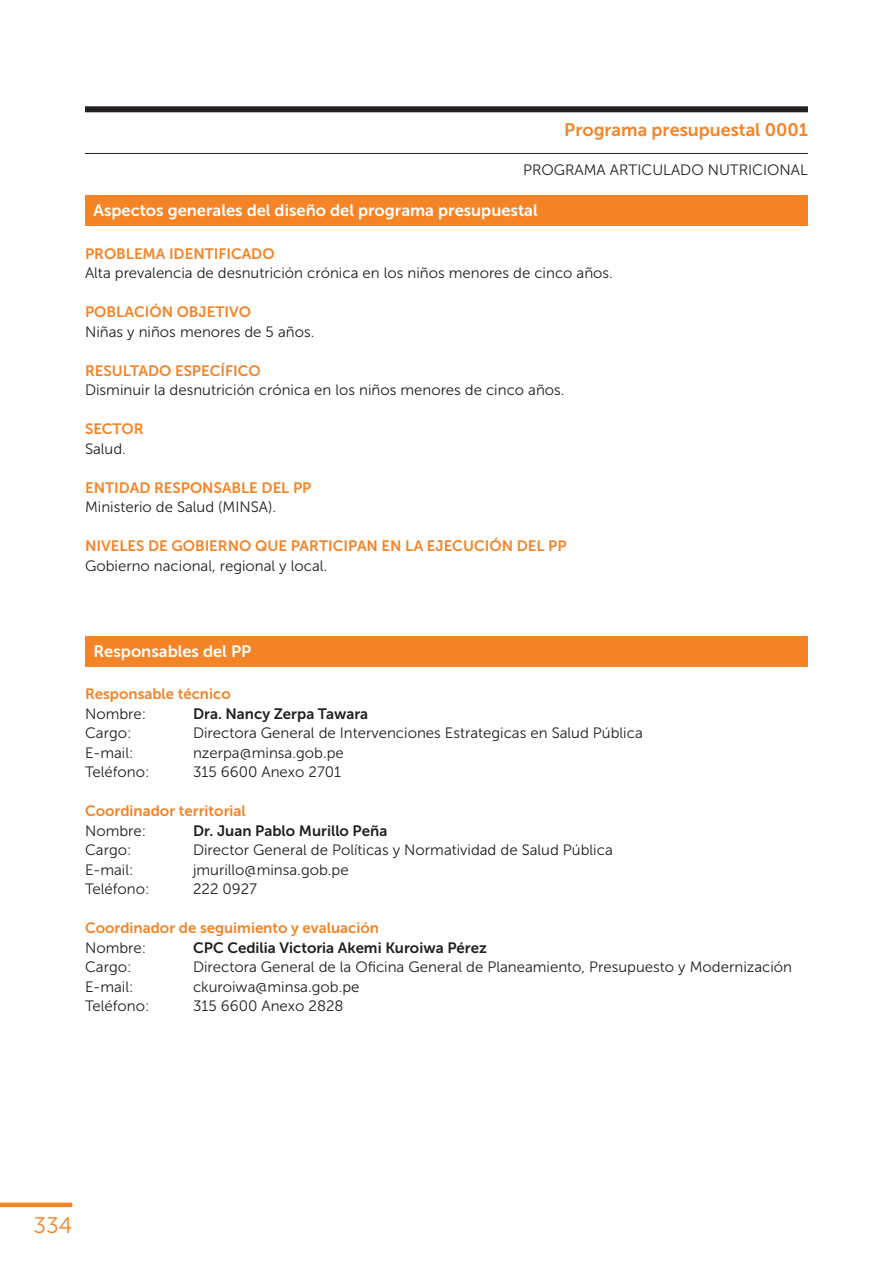
<style>
.page{position:relative;width:893px;height:1263px;background:#fff}
.page>*{position:absolute;margin:0;border:0;box-sizing:border-box;transform-origin:0 0}
.t1{font:22.5px "Museo Sans 300";color:#f58427}
.t2{font:18px "Museo Sans 700";color:#f58427}
.t3{font:16.5px "Museo Sans 700";color:#fff}
.t4{font:15px "Museo Sans 300";color:#231f20}
.t5{font:15px "Museo Sans 700";color:#f58427}
.t6{font:15px "Museo Sans 700";color:#231f20}
</style>
<div class="page">
<div style="left:0;top:1202px;width:72px;height:5px;background:#f58427"></div>
<div style="left:85px;top:106px;width:723px;height:6px;background:#231f20"></div>
<hr style="left:85px;top:153px;width:723px;height:1px;background:#231f20">
<div style="left:85px;top:636px;width:723px;height:31px;background:#f58427"></div>
<div style="left:85px;top:196px;width:723px;height:30px;background:#f58427"></div>
<p class="t2" style="left:564px;top:120px;width:245px">Programa presupuestal 0001</p>
<p class="t4" style="left:523px;top:161px;width:286px">PROGRAMA ARTICULADO NUTRICIONAL</p>
<p class="t3" style="left:92px;top:197px;width:446px">Aspectos generales del diseño del Programa Presupuestal</p>
<p class="t3" style="left:94px;top:202px;width:446px">Aspectos generales del diseño del programa presupuestal</p>
<p class="t5" style="left:85px;top:245px;width:191px">PROBLEMA IDENTIFICADO</p>
<p class="t4" style="left:85px;top:265px;width:529px">Alta prevalencia de desnutrición crónica en los niños menores de cinco años.</p>
<p class="t5" style="left:85px;top:303px;width:167px">POBLACIÓN OBJETIVO</p>
<p class="t4" style="left:85px;top:323px;width:231px">Niñas y niños menores de 5 años.</p>
<p class="t5" style="left:85px;top:362px;width:177px">RESULTADO ESPECÍFICO</p>
<p class="t4" style="left:85px;top:382px;width:481px">Disminuir la desnutrición crónica en los niños menores de cinco años.</p>
<p class="t5" style="left:85px;top:420px;width:60px">SECTOR</p>
<p class="t4" style="left:85px;top:440px;width:42px">Salud.</p>
<p class="t5" style="left:85px;top:479px;width:228px">ENTIDAD RESPONSABLE DEL PP</p>
<p class="t4" style="left:85px;top:499px;width:193px">Ministerio de Salud (MINSA).</p>
<p class="t5" style="left:85px;top:537px;width:483px">NIVELES DE GOBIERNO QUE PARTICIPAN EN LA EJECUCIÓN DEL PP</p>
<p class="t4" style="left:85px;top:557px;width:244px">Gobierno nacional, regional y local.</p>
<p class="t3" style="left:94px;top:642px;width:159px">Responsables del PP</p>
<p class="t5" style="left:85px;top:686px;width:147px">Responsable técnico</p>
<p class="t4" style="left:85px;top:705px;width:63px">Nombre:</p>
<p class="t6" style="left:193px;top:705px;width:177px">Dra. Nancy Zerpa Tawara</p>
<p class="t4" style="left:85px;top:725px;width:48px">Cargo:</p>
<p class="t4" style="left:193px;top:725px;width:451px">Directora General de Intervenciones Estrategicas en Salud Pública</p>
<p class="t4" style="left:85px;top:744px;width:50px">E-mail:</p>
<p class="t4" style="left:193px;top:744px;width:152px">nzerpa@minsa.gob.pe</p>
<p class="t4" style="left:85px;top:764px;width:66px">Teléfono:</p>
<p class="t4" style="left:193px;top:764px;width:150px">315 6600 Anexo 2701</p>
<p class="t5" style="left:85px;top:803px;width:162px">Coordinador territorial</p>
<p class="t4" style="left:85px;top:822px;width:63px">Nombre:</p>
<p class="t6" style="left:193px;top:822px;width:196px">Dr. Juan Pablo Murillo Peña</p>
<p class="t4" style="left:85px;top:842px;width:48px">Cargo:</p>
<p class="t4" style="left:193px;top:842px;width:421px">Director General de Políticas y Normatividad de Salud Pública</p>
<p class="t4" style="left:85px;top:861px;width:50px">E-mail:</p>
<p class="t4" style="left:193px;top:861px;width:157px">jmurillo@minsa.gob.pe</p>
<p class="t4" style="left:85px;top:881px;width:66px">Teléfono:</p>
<p class="t4" style="left:193px;top:881px;width:66px">222 0927</p>
<p class="t5" style="left:85px;top:920px;width:295px">Coordinador de seguimiento y evaluación</p>
<p class="t4" style="left:85px;top:939px;width:63px">Nombre:</p>
<p class="t6" style="left:193px;top:939px;width:295px">CPC Cedilia Victoria Akemi Kuroiwa Pérez</p>
<p class="t4" style="left:85px;top:959px;width:48px">Cargo:</p>
<p class="t4" style="left:193px;top:959px;width:601px">Directora General de la Oficina General de Planeamiento, Presupuesto y Modernización</p>
<p class="t4" style="left:85px;top:978px;width:50px">E-mail:</p>
<p class="t4" style="left:193px;top:978px;width:168px">ckuroiwa@minsa.gob.pe</p>
<p class="t4" style="left:85px;top:998px;width:66px">Teléfono:</p>
<p class="t4" style="left:193px;top:998px;width:152px">315 6600 Anexo 2828</p>
<h1 class="t1" style="left:34px;top:1213px;width:40px">334</h1>
</div>
